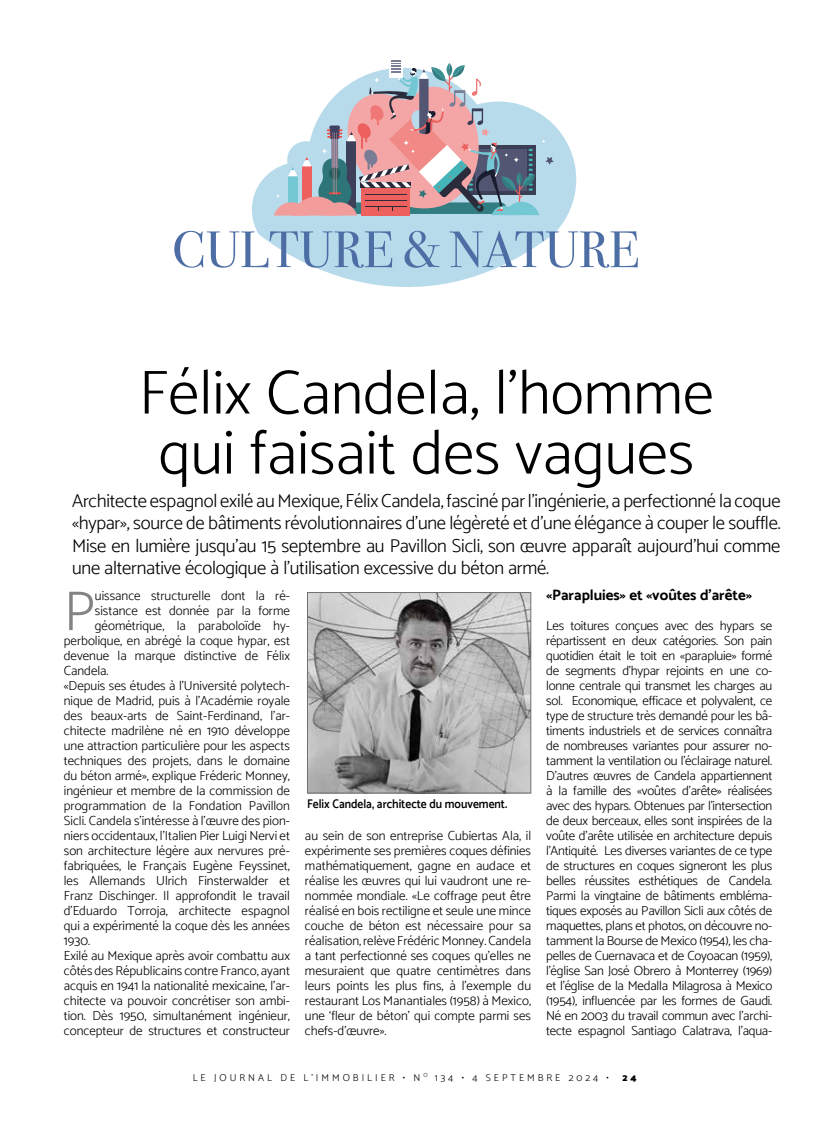
<style>
.page{position:relative;width:830px;height:1134px;background:#fff}
.page>*{position:absolute;margin:0;border:0;box-sizing:border-box;transform-origin:0 0}
.t1{font:300 62.5px/60px "Catamaran";color:#000;text-align:center}
.t2{font:300 56.38px "Catamaran";color:#838382}
.t3{font:51.38px "Bodoni Svty Two OSITCTT";color:#4d6ea4}
.t4{font:300 18.75px/22.5px "Catamaran";letter-spacing:-.01em;color:#000;text-align:justify}
.t5{font:700 15px "Catamaran";color:#000}
.t6{font:300 13.12px/15px "Catamaran";color:#000;text-align:justify}
.t7{font:600 12.5px "Catamaran";color:#000;scale:.92 1}
.t8{font:300 10px "Catamaran";letter-spacing:.3em;color:#000}
.t9{font:900 10px "Catamaran";color:#000}
</style>
<div class="page">
<svg style="left:252px;top:124px;width:324px;height:163px;fill:#b8dbec"></svg>
<svg style="left:274px;top:60px;width:279px;height:156px"></svg>
<img style="left:309px;top:594px;width:220px;height:197px">
<div style="left:307px;top:592px;width:224px;height:201px;border:1px solid #727271"></div>
<h3 class="t3" style="left:172px;top:219px;width:468px">CULTURE &amp; NATURE</h3>
<h1 class="t1" style="left:139px;top:362px;width:576px">Félix Candela, l’homme qui faisait des vagues</h1>
<p class="t4" style="left:72px;top:489px;width:709px">Architecte espagnol exilé au Mexique, Félix Candela, fasciné par l’ingénierie, a perfectionné la coque «hypar», source de bâtiments révolutionnaires d’une légèreté et d’une élégance à couper le souffle.<br>Mise en lumière jusqu’au 15 septembre au Pavillon Sicli, son œuvre apparaît aujourd’hui comme une alternative écologique à l’utilisation excessive du béton armé.</p>
<h2 class="t2" style="left:64px;top:578px;width:33px">P</h2>
<p class="t6" style="left:95px;top:588px;width:196px">uissance structurelle dont la ré-</p>
<p class="t5" style="left:546px;top:586px;width:207px">«Parapluies» et «voûtes d’arête»</p>
<p class="t6" style="left:546px;top:618px;width:227px">Les toitures conçues avec des hypars se répartissent en deux catégories. Son pain quotidien était le toit en «parapluie» formé de segments d’hypar rejoints en une co&shy;lonne centrale qui transmet les charges au sol. Economique, efficace et polyvalent, ce type de structure très demandé pour les bâ&shy;timents industriels et de services connaîtra de nombreuses variantes pour assurer no&shy;tamment la ventilation ou l’éclairage naturel.<br>D’autres œuvres de Candela appartiennent à la famille des «voûtes d’arête» réalisées avec des hypars. Obtenues par l’intersection de deux berceaux, elles sont inspirées de la voûte d’arête utilisée en architecture depuis l’Antiquité. Les diverses variantes de ce type de structures en coques signeront les plus belles réussites esthétiques de Candela.<br>Parmi la vingtaine de bâtiments embléma&shy;tiques exposés au Pavillon Sicli aux côtés de maquettes, plans et photos, on découvre no&shy;tamment la Bourse de Mexico (1954), les cha&shy;pelles de Cuernavaca et de Coyoacan (1959), l’église San José Obrero à Monterrey (1969) et l’église de la Medalla Milagrosa à Mexico (1954), influencée par les formes de Gaudi.<br>Né en 2003 du travail commun avec l’archi&shy;tecte espagnol Santiago Calatrava, l’aqua-</p>
<p class="t6" style="left:95px;top:603px;width:196px">sistance est donnée par la forme</p>
<p class="t6" style="left:95px;top:618px;width:196px">géométrique, la paraboloïde hy-</p>
<p class="t6" style="left:64px;top:633px;width:227px">perbolique, en abrégé la coque hypar, est</p>
<p class="t6" style="left:64px;top:648px;width:227px">devenue la marque distinctive de Félix</p>
<p class="t6" style="left:64px;top:663px;width:46px">Candela.</p>
<p class="t6" style="left:64px;top:678px;width:227px">«Depuis ses études à l’Université polytech-</p>
<p class="t6" style="left:64px;top:693px;width:227px">nique de Madrid, puis à l’Académie royale</p>
<p class="t6" style="left:64px;top:708px;width:227px">des beaux-arts de Saint-Ferdinand, l’ar-</p>
<p class="t6" style="left:64px;top:723px;width:227px">chitecte madrilène né en 1910 développe</p>
<p class="t6" style="left:64px;top:738px;width:227px">une attraction particulière pour les aspects</p>
<p class="t6" style="left:64px;top:753px;width:227px">techniques des projets, dans le domaine</p>
<p class="t6" style="left:64px;top:768px;width:227px">du béton armé», explique Fréderic Monney,</p>
<p class="t6" style="left:64px;top:783px;width:227px">ingénieur et membre de la commission de</p>
<p class="t6" style="left:64px;top:798px;width:227px">programmation de la Fondation Pavillon</p>
<p class="t6" style="left:64px;top:813px;width:227px">Sicli. Candela s’intéresse à l’œuvre des pion-</p>
<p class="t6" style="left:64px;top:828px;width:227px">niers occidentaux, l’Italien Pier Luigi Nervi et</p>
<p class="t6" style="left:64px;top:843px;width:227px">son architecture légère aux nervures pré-</p>
<p class="t6" style="left:64px;top:858px;width:227px">fabriquées, le Français Eugène Feyssinet,</p>
<p class="t6" style="left:64px;top:873px;width:227px">les Allemands Ulrich Finsterwalder et</p>
<p class="t6" style="left:64px;top:888px;width:227px">Franz Dischinger. Il approfondit le travail</p>
<p class="t6" style="left:64px;top:903px;width:227px">d’Eduardo Torroja, architecte espagnol</p>
<p class="t6" style="left:64px;top:918px;width:227px">qui a expérimenté la coque dès les années</p>
<p class="t6" style="left:64px;top:933px;width:28px">1930.</p>
<p class="t6" style="left:64px;top:948px;width:227px">Exilé au Mexique après avoir combattu aux</p>
<p class="t6" style="left:64px;top:963px;width:227px">côtés des Républicains contre Franco, ayant</p>
<p class="t6" style="left:64px;top:978px;width:227px">acquis en 1941 la nationalité mexicaine, l’ar-</p>
<p class="t6" style="left:64px;top:993px;width:227px">chitecte va pouvoir concrétiser son ambi-</p>
<p class="t6" style="left:64px;top:1008px;width:227px">tion. Dès 1950, simultanément ingénieur,</p>
<p class="t6" style="left:64px;top:1023px;width:227px">concepteur de structures et constructeur</p>
<p class="t7" style="left:307px;top:797px;width:219px">Felix Candela, architecte du mouvement.</p>
<p class="t6" style="left:305px;top:828px;width:227px">au sein de son entreprise Cubiertas Ala, il expérimente ses premières coques définies mathématiquement, gagne en audace et réalise les œuvres qui lui vaudront une re&shy;nommée mondiale. «Le coffrage peut être réalisé en bois rectiligne et seule une mince couche de béton est nécessaire pour sa réalisation, relève Frédéric Monney. Candela a tant perfectionné ses coques qu’elles ne mesuraient que quatre centimètres dans leurs points les plus fins, à l’exemple du restaurant Los Manantiales (1958) à Mexico, une ‘fleur de béton’ qui compte parmi ses chefs-d’œuvre».</p>
<p class="t8" style="left:192px;top:1071px;width:417px">LE JOURNAL DE L’IMMOBILIER • N <sup>O</sup> 134 • 4 SEPTEMBRE 2024 •</p>
<p class="t9" style="left:622px;top:1071px;width:16px">2 4</p>
</div>
